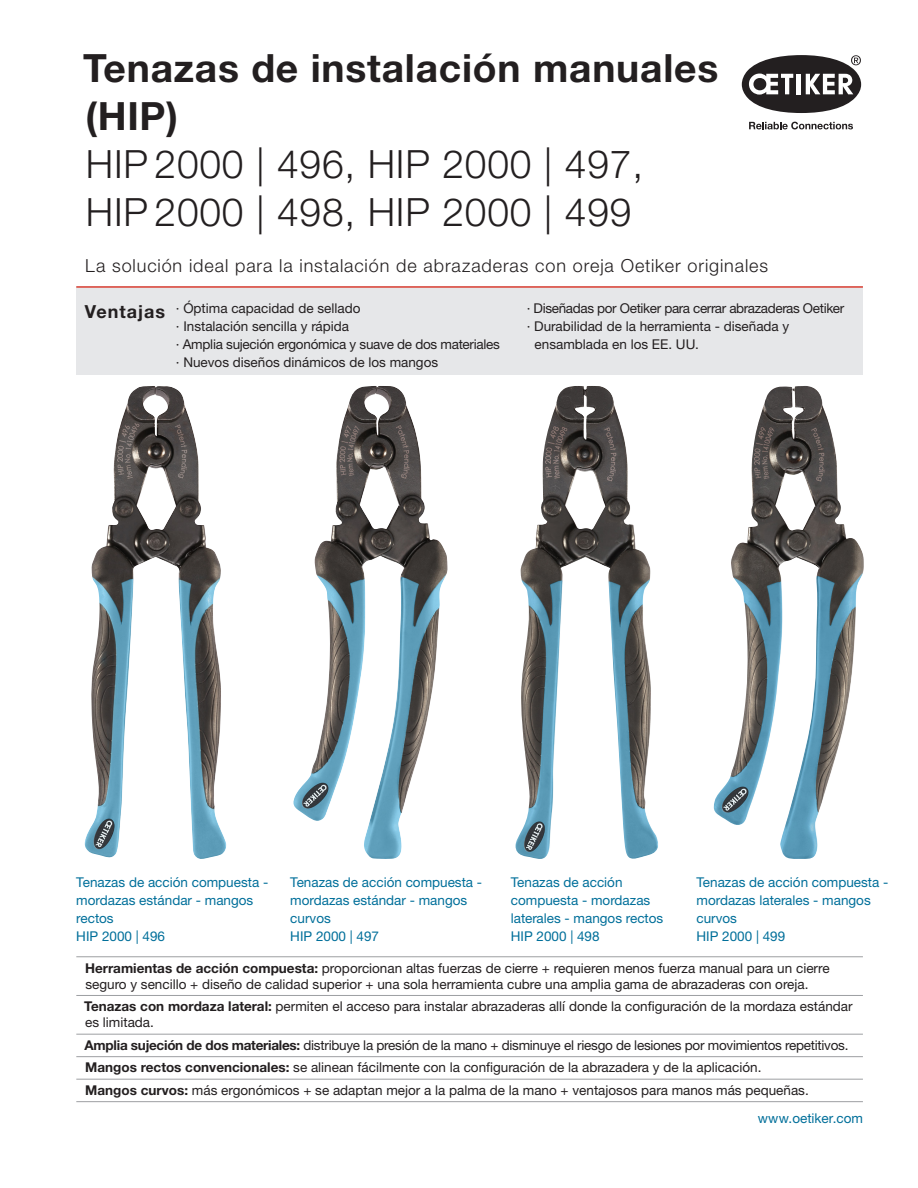
<style>
.page{position:relative;width:918px;height:1188px;background:#fff}
.page>*{position:absolute;margin:0;border:0;box-sizing:border-box;transform-origin:0 0}
.Headline_26_pt{font:300 39px/48px "Helvetica Neue LTW1 G";letter-spacing:.02em;color:#231f20}
.Headline_26_pt-2{font:700 39px/48px "Helvetica Neue LTW1 G";letter-spacing:.02em;color:#231f20}
._12_pt{font:300 18px "Helvetica Neue LTW1 G";letter-spacing:.05em;color:#231f20}
._12_pt-2{font:700 18px "Helvetica Neue LTW1 G";letter-spacing:.055em;color:#231f20}
.Copy_Helv_reg_9pt_Li{font:13.5px/16.2px "Helvetica Neue LTW1 G";color:#231f20}
.BU_9pt{font:13.5px/18px "Helvetica Neue LTW1 G";color:#006f9a}
.Copy_Helv_reg_9pt{font:13.5px/18px "Helvetica Neue LTW1 G";color:#231f20}
.Copy_Helv_reg_9pt_Li-2{font:13.5px "Helvetica Neue LTW1 G";letter-spacing:-.02em;color:#231f20}
.Copy_Helv_reg_9pt-2{font:13.5px "Helvetica Neue LTW1 G";letter-spacing:-.025em;color:#231f20}
.Copy_Helv_reg_9pt-3{font:13.5px "Helvetica Neue LTW1 G";letter-spacing:-.02em;color:#231f20}
.s1{font-weight:700}
</style>
<div class="page">
<img style="left:84px;top:386px;width:143px;height:473px">
<img style="left:293px;top:386px;width:155px;height:473px">
<img style="left:515px;top:386px;width:143px;height:473px">
<img style="left:714px;top:386px;width:150px;height:473px">
<svg style="left:742px;top:55px;width:119px;height:58px"></svg>
<svg style="left:749px;top:122px;width:104px;height:7px"></svg>
<div style="left:76px;top:286px;width:787px;height:89px;background:#e6e7e9"></div>
<hr style="left:76px;top:286px;width:787px;height:2px;background:#db3f32">
<hr style="left:76px;top:956px;width:787px;height:1px;background:#9d9fa2">
<hr style="left:76px;top:995px;width:787px;height:1px;background:#9d9fa2">
<hr style="left:76px;top:1034px;width:787px;height:1px;background:#9d9fa2">
<hr style="left:76px;top:1056px;width:787px;height:1px;background:#9d9fa2">
<hr style="left:76px;top:1079px;width:787px;height:1px;background:#9d9fa2">
<hr style="left:76px;top:1101px;width:787px;height:1px;background:#9d9fa2">
<p class="Headline_26_pt-2" style="left:83px;top:44px;width:637px">Tenazas de instalación manuales (HIP)</p>
<p class="Headline_26_pt" style="left:86px;top:140px;width:559px">HIP 2000 | 496, HIP 2000 | 497,<br>HIP 2000 | 498, HIP 2000 | 499</p>
<p class="_12_pt" style="left:85px;top:255px;width:684px">La solución ideal para la instalación de abrazaderas con oreja Oetiker originales</p>
<p class="_12_pt-2" style="left:85px;top:300px;width:82px">Ventajas</p>
<p class="Copy_Helv_reg_9pt" style="left:176px;top:299px;width:186px">· Óptima capacidad de sellado</p>
<p class="Copy_Helv_reg_9pt" style="left:176px;top:317px;width:175px">· Instalación sencilla y rápida</p>
<p class="Copy_Helv_reg_9pt-3" style="left:176px;top:335px;width:326px">· Amplia sujeción ergonómica y suave de dos materiales</p>
<p class="Copy_Helv_reg_9pt" style="left:176px;top:353px;width:264px">· Nuevos diseños dinámicos de los mangos</p>
<p class="Copy_Helv_reg_9pt-2" style="left:527px;top:299px;width:319px">· Diseñadas por Oetiker para cerrar abrazaderas Oetiker</p>
<p class="Copy_Helv_reg_9pt" style="left:535px;top:317px;width:256px;text-indent:-8px">· Durabilidad de la herramienta - diseñada y ensamblada en los EE. UU.</p>
<p class="BU_9pt" style="left:76px;top:873px;width:193px">Tenazas de acción compuesta - mordazas estándar - mangos rectos</p>
<p class="BU_9pt" style="left:76px;top:927px;width:90px">HIP 2000 | 496</p>
<p class="BU_9pt" style="left:290px;top:873px;width:193px">Tenazas de acción compuesta - mordazas estándar - mangos curvos</p>
<p class="BU_9pt" style="left:290px;top:927px;width:90px">HIP 2000 | 497</p>
<p class="BU_9pt" style="left:511px;top:873px;width:154px">Tenazas de acción compuesta - mordazas laterales - mangos rectos</p>
<p class="BU_9pt" style="left:511px;top:927px;width:90px">HIP 2000 | 498</p>
<p class="BU_9pt" style="left:696px;top:873px;width:193px">Tenazas de acción compuesta - mordazas laterales - mangos curvos</p>
<p class="BU_9pt" style="left:696px;top:927px;width:90px">HIP 2000 | 499</p>
<p class="Copy_Helv_reg_9pt_Li" style="left:85px;top:960px;width:746px"><span class="s1">Herramientas de acción compuesta:</span> proporcionan altas fuerzas de cierre + requieren menos fuerza manual para un cierre seguro y sencillo + diseño de calidad superior + una sola herramienta cubre una amplia gama de abrazaderas con oreja.</p>
<p class="Copy_Helv_reg_9pt_Li" style="left:84px;top:998px;width:770px"><span class="s1">Tenazas con mordaza lateral:</span> permiten el acceso para instalar abrazaderas allí donde la configuración de la mordaza estándar es limitada.</p>
<p class="Copy_Helv_reg_9pt_Li-2" style="left:85px;top:1037px;width:765px"><span class="s1">Amplia sujeción de dos materiales:</span> distribuye la presión de la mano + disminuye el riesgo de lesiones por movimientos repetitivos.</p>
<p class="Copy_Helv_reg_9pt_Li" style="left:85px;top:1059px;width:678px"><span class="s1">Mangos rectos convencionales:</span> se alinean fácilmente con la configuración de la abrazadera y de la aplicación.</p>
<p class="Copy_Helv_reg_9pt_Li" style="left:85px;top:1082px;width:725px"><span class="s1">Mangos curvos:</span> más ergonómicos + se adaptan mejor a la palma de la mano + ventajosos para manos más pequeñas.</p>
<p class="BU_9pt" style="left:758px;top:1109px;width:107px">www.oetiker.com</p>
</div>
